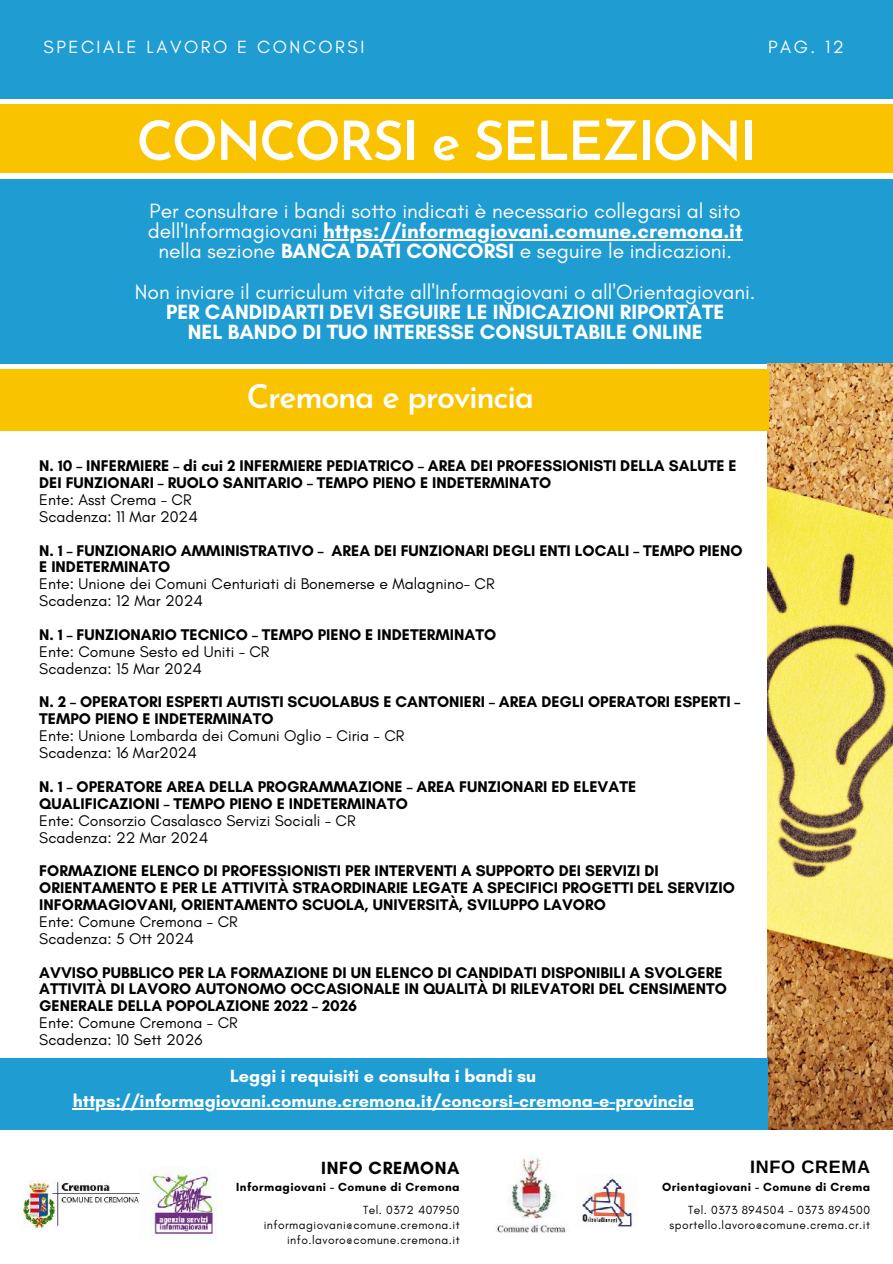
<style>
.page{position:relative;width:893px;height:1264px;background:#fff}
.page>*{position:absolute;margin:0;border:0;box-sizing:border-box;transform-origin:0 0}
.t1{font:600 54px "Josefin Sans";letter-spacing:-.04em;color:#fff}
.t2{font:600 32.55px "Josefin Sans";letter-spacing:-.04em;color:#fff}
.t3{font:21px/20.2px "Glacial Indifference";color:#fff;text-align:center}
.t4{font:700 21px/20.2px "Glacial Indifference";color:#fff;text-align:center}
.t5{font:700 18px/24.8px "Glacial Indifference";color:#fff;text-align:center}
.t6{font:18px "Glacial Indifference";letter-spacing:.14em;color:#fff}
.t7{font:700 18px "Glacial Indifference";letter-spacing:.035em;color:#000}
.t8{font:700 18px "Arimo";letter-spacing:.035em;color:#000}
.t9{font:700 15.75px/16.8px "Glacial Indifference";color:#000}
.t10{font:15.75px/16.8px "Glacial Indifference";color:#000}
.t11{font:12px/15px "Glacial Indifference";letter-spacing:.035em;color:#000;text-align:right}
.t12{font:700 12px "Glacial Indifference";letter-spacing:.035em;color:#000}
.s1{font-weight:700}
</style>
<div class="page">
<div style="left:0;top:0;width:892px;height:98px;background:#1f9cd1"></div>
<div style="left:0;top:104px;width:892px;height:68px;background:#fac300"></div>
<div style="left:0;top:179px;width:892px;height:184px;background:#1f9cd1"></div>
<hr style="left:323px;top:239px;width:419px;height:1px;background:#fff">
<img style="left:767px;top:363px;width:125px;height:766px">
<div style="left:0;top:369px;width:768px;height:62px;background:#fac300"></div>
<img style="left:496px;top:1157px;width:71px;height:76px">
<img style="left:139px;top:1167px;width:77px;height:71px">
<img style="left:23px;top:1180px;width:116px;height:46px">
<img style="left:582px;top:1174px;width:51px;height:52px">
<div style="left:0;top:1058px;width:767px;height:71px;background:#1f9cd1"></div>
<hr style="left:73px;top:1108px;width:620px;height:1px;background:#fff">
<p class="t6" style="left:44px;top:36px;width:322px">SPECIALE LAVORO E CONCORSI</p>
<p class="t6" style="left:768px;top:36px;width:77px">PAG. 12</p>
<h1 class="t1" style="left:136px;top:119px;width:622px">CONCORSI e SELEZIONI</h1>
<h3 class="t3" style="left:148px;top:200px;width:596px">Per consultare i bandi sotto indicati è necessario collegarsi al sito dell'Informagiovani <span class="s1">https://informagiovani.comune.cremona.it </span>nella sezione <span class="s1">BANCA DATI CONCORSI</span> e seguire le indicazioni.</h3>
<h3 class="t3" style="left:135px;top:281px;width:622px">Non inviare il curriculum vitate all'Informagiovani o all'Orientagiovani.</h3>
<h3 class="t4" style="left:166px;top:301px;width:559px">PER CANDIDARTI DEVI SEGUIRE LE INDICAZIONI RIPORTATE<br>NEL BANDO DI TUO INTERESSE CONSULTABILE ONLINE</h3>
<h2 class="t2" style="left:247px;top:383px;width:289px">Cremona e provincia</h2>
<p class="t9" style="left:39px;top:457px;width:698px">N. 10 – INFERMIERE – di cui 2 INFERMIERE PEDIATRICO – AREA DEI PROFESSIONISTI DELLA SALUTE E<br>DEI FUNZIONARI – RUOLO SANITARIO – TEMPO PIENO E INDETERMINATO</p>
<p class="t10" style="left:39px;top:491px;width:160px">Ente: Asst Crema - CR<br>Scadenza: 11 Mar 2024</p>
<p class="t9" style="left:39px;top:541px;width:704px">N. 1 – FUNZIONARIO AMMINISTRATIVO – AREA DEI FUNZIONARI DEGLI ENTI LOCALI – TEMPO PIENO<br>E INDETERMINATO</p>
<p class="t10" style="left:39px;top:575px;width:457px">Ente: Unione dei Comuni Centuriati di Bonemerse e Malagnino- CR<br>Scadenza: 12 Mar 2024</p>
<p class="t9" style="left:39px;top:626px;width:458px">N. 1 – FUNZIONARIO TECNICO – TEMPO PIENO E INDETERMINATO</p>
<p class="t10" style="left:39px;top:643px;width:232px">Ente: Comune Sesto ed Uniti - CR<br>Scadenza: 15 Mar 2024</p>
<p class="t9" style="left:39px;top:693px;width:702px">N. 2 – OPERATORI ESPERTI AUTISTI SCUOLABUS E CANTONIERI – AREA DEGLI OPERATORI ESPERTI –<br>TEMPO PIENO E INDETERMINATO</p>
<p class="t10" style="left:39px;top:727px;width:366px">Ente: Unione Lombarda dei Comuni Oglio - Ciria - CR<br>Scadenza: 16 Mar2024</p>
<p class="t9" style="left:39px;top:778px;width:598px">N. 1 – OPERATORE AREA DELLA PROGRAMMAZIONE – AREA FUNZIONARI ED ELEVATE<br>QUALIFICAZIONI – TEMPO PIENO E INDETERMINATO</p>
<p class="t10" style="left:39px;top:811px;width:318px">Ente: Consorzio Casalasco Servizi Sociali - CR<br>Scadenza: 22 Mar 2024</p>
<p class="t9" style="left:39px;top:862px;width:697px">FORMAZIONE ELENCO DI PROFESSIONISTI PER INTERVENTI A SUPPORTO DEI SERVIZI DI<br>ORIENTAMENTO E PER LE ATTIVITÀ STRAORDINARIE LEGATE A SPECIFICI PROGETTI DEL SERVIZIO<br>INFORMAGIOVANI, ORIENTAMENTO SCUOLA, UNIVERSITÀ, SVILUPPO LAVORO</p>
<p class="t10" style="left:39px;top:913px;width:200px">Ente: Comune Cremona - CR<br>Scadenza: 5 Ott 2024</p>
<p class="t9" style="left:39px;top:963px;width:689px">AVVISO PUBBLICO PER LA FORMAZIONE DI UN ELENCO DI CANDIDATI DISPONIBILI A SVOLGERE<br>ATTIVITÀ DI LAVORO AUTONOMO OCCASIONALE IN QUALITÀ DI RILEVATORI DEL CENSIMENTO<br>GENERALE DELLA POPOLAZIONE 2022 – 2026</p>
<p class="t10" style="left:39px;top:1014px;width:200px">Ente: Comune Cremona - CR<br>Scadenza: 10 Sett 2026</p>
<p class="t5" style="left:73px;top:1063px;width:622px">Leggi i requisiti e consulta i bandi su https://informagiovani.comune.cremona.it/concorsi-cremona-e-provincia</p>
<p class="t7" style="left:321px;top:1156px;width:140px">INFO CREMONA</p>
<p class="t12" style="left:236px;top:1179px;width:225px">Informagiovani - Comune di Cremona</p>
<p class="t8" style="left:750px;top:1156px;width:121px">INFO CREMA</p>
<p class="t12" style="left:662px;top:1179px;width:209px">Orientagiovani - Comune di Crema</p>
<p class="t11" style="left:264px;top:1202px;width:197px">Tel. 0372 407950 informagiovani@comune.cremona.it info.lavoro@comune.cremona.it</p>
<p class="t11" style="left:669px;top:1202px;width:202px">Tel. 0373 894504 - 0373 894500 sportello.lavoro@comune.crema.cr.it</p>
</div>
